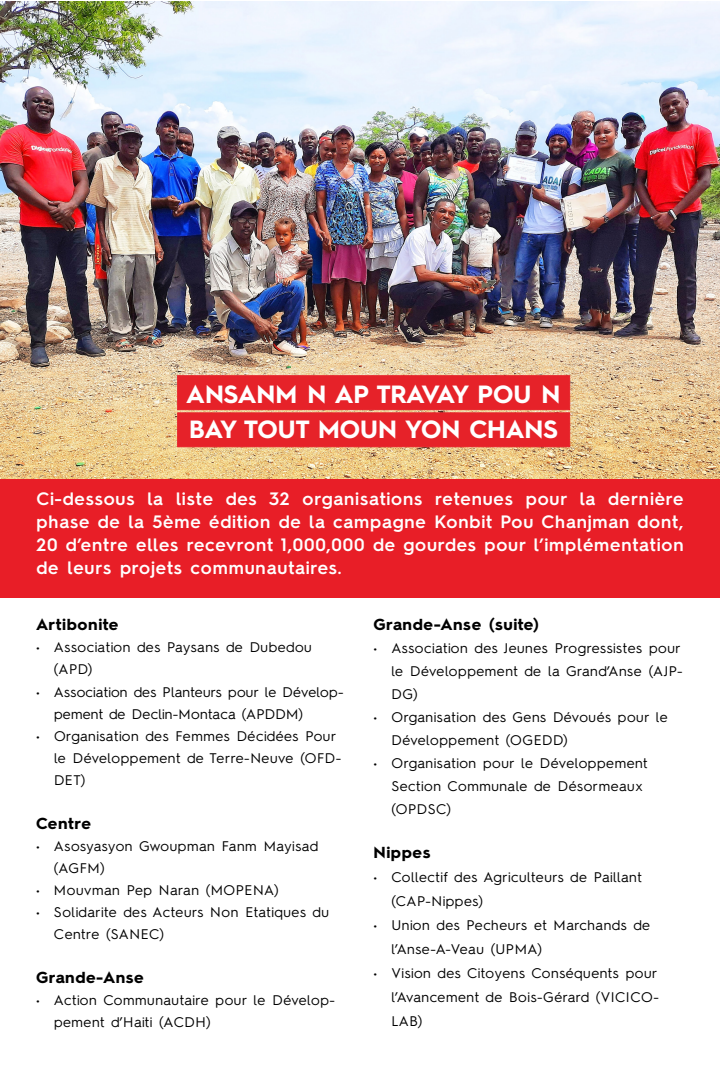
<style>
.page{position:relative;width:720px;height:1080px;background:#fff}
.page>*{position:absolute;margin:0;border:0;box-sizing:border-box;transform-origin:0 0}
.t1{font:700 25px/35px "Hurme Geometric Sans 2";color:#fff}
.t2{font:600 18px/23px "Hurme Geometric Sans 2";letter-spacing:.05em;color:#fff;text-align:justify}
.t3{font:700 16px "Hurme Geometric Sans 2";letter-spacing:.04em;color:#000}
.t4{font:14px/22px "Hurme Geometric Sans 2";letter-spacing:.04em;color:#000}
.t5{font:14px/22px "Hurme Geometric Sans 2";letter-spacing:.02em;color:#000}
</style>
<div class="page">
<img style="left:0;top:1px;width:719px;height:478px">
<div style="left:0;top:479px;width:720px;height:119px;background:#e81e27"></div>
<div style="left:177px;top:375px;width:393px;height:35px;background:#e62229;border:1px solid #e6222a"></div>
<div style="left:177px;top:412px;width:393px;height:35px;background:#e62229;border:1px solid #e6222a"></div>
<h1 class="t1" style="left:186px;top:375px;width:376px">ANSANM N AP TRAVAY POU N<br>BAY TOUT MOUN YON CHANS</h1>
<p class="t2" style="left:36px;top:486px;width:648px">Ci-dessous la liste des 32 organisations retenues pour la dernière phase de la 5ème édition de la campagne Konbit Pou Chanjman dont, 20 d’entre elles recevront 1,000,000 de gourdes pour l’implémentation de leurs projets communautaires.</p>
<p class="t3" style="left:36px;top:613px;width:84px">Artibonite</p>
<p class="t4" style="left:54px;top:635px;width:259px;text-indent:-18px">• Association des Paysans de Dubedou (APD)</p>
<p class="t5" style="left:54px;top:680px;width:291px;text-indent:-18px">• Association des Planteurs pour le Dévelop&shy;pement de Declin-Montaca (APDDM)</p>
<p class="t4" style="left:54px;top:724px;width:289px;text-indent:-18px">• Organisation des Femmes Décidées Pour le Développement de Terre-Neuve (OFD-<br>DET)</p>
<p class="t3" style="left:36px;top:812px;width:57px">Centre</p>
<p class="t4" style="left:54px;top:834px;width:266px;text-indent:-18px">• Asosyasyon Gwoupman Fanm Mayisad (AGFM)</p>
<p class="t4" style="left:36px;top:878px;width:244px">• Mouvman Pep Naran (MOPENA)</p>
<p class="t4" style="left:54px;top:900px;width:277px;text-indent:-18px">• Solidarite des Acteurs Non Etatiques du<br>Centre (SANEC)</p>
<p class="t3" style="left:36px;top:966px;width:109px">Grande-Anse</p>
<p class="t4" style="left:54px;top:988px;width:283px;text-indent:-18px">• Action Communautaire pour le Dévelop&shy;pement d’Haiti (ACDH)</p>
<p class="t3" style="left:373px;top:613px;width:167px">Grande-Anse (suite)</p>
<p class="t4" style="left:391px;top:635px;width:293px;line-height:23px;text-indent:-18px">• Association des Jeunes Progressistes pour le Développement de la Grand’Anse (AJP-<br>DG)</p>
<p class="t4" style="left:391px;top:704px;width:278px;line-height:23px;text-indent:-18px">• Organisation des Gens Dévoués pour le<br>Développement (OGEDD)</p>
<p class="t4" style="left:391px;top:750px;width:258px;line-height:23px;text-indent:-18px">• Organisation pour le Développement<br>Section Communale de Désormeaux (OPDSC)</p>
<p class="t3" style="left:373px;top:841px;width:59px">Nippes</p>
<p class="t4" style="left:391px;top:864px;width:252px;line-height:24px;text-indent:-18px">• Collectif des Agriculteurs de Paillant (CAP-Nippes)</p>
<p class="t4" style="left:391px;top:912px;width:260px;line-height:24px;text-indent:-18px">• Union des Pecheurs et Marchands de l’Anse-A-Veau (UPMA)</p>
<p class="t4" style="left:391px;top:960px;width:269px;line-height:24px;text-align:justify;text-indent:-18px">• Vision des Citoyens Conséquents pour l’Avancement de Bois-Gérard (VICICO-LAB)</p>
</div>
